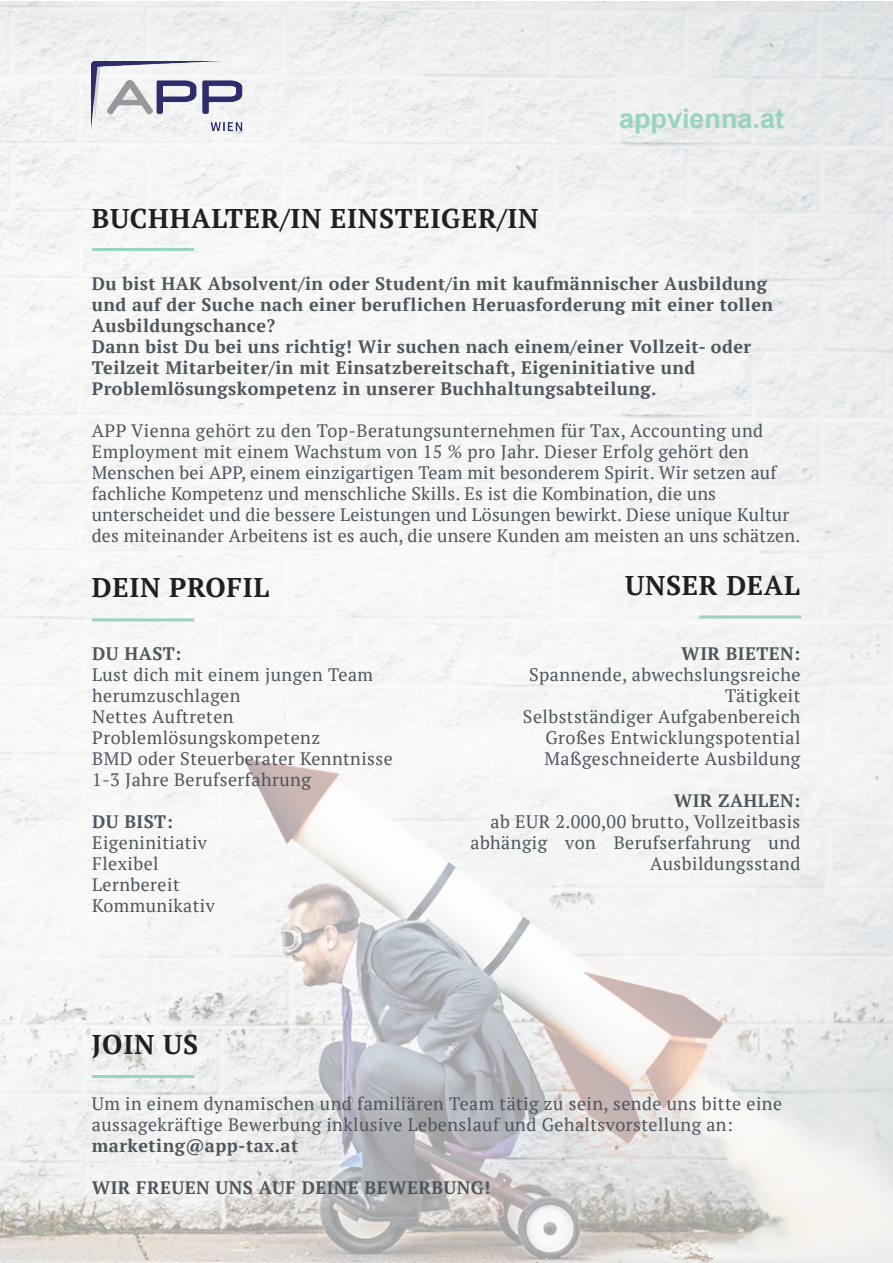
<style>
.page{position:relative;width:893px;height:1263px;background:#fff}
.page>*{position:absolute;margin:0;border:0;box-sizing:border-box;transform-origin:0 0}
.t1{font:700 27px "PT Serif";letter-spacing:.025em;color:#231f20}
.t2{font:700 27px "Arial";color:#99d4be}
.t3{font:18px/21px "PT Serif";letter-spacing:.025em;color:#4e555c}
.t4{font:700 18px/21px "PT Serif";letter-spacing:.025em;color:#4e555c}
</style>
<div class="page">
<img style="left:0;top:1px;width:893px;height:1262px">
<hr style="left:92px;top:248px;width:102px;height:3px;background:#99d4be">
<hr style="left:92px;top:1075px;width:102px;height:3px;background:#99d4be">
<img style="left:92px;top:62px;width:152px;height:72px">
<hr style="left:92px;top:618px;width:102px;height:3px;background:#99d4be">
<hr style="left:699px;top:615px;width:102px;height:3px;background:#99d4be">
<h1 class="t1" style="left:92px;top:201px;width:448px">BUCHHALTER/IN EINSTEIGER/IN</h1>
<h1 class="t2" style="left:619px;top:101px;width:167px">appvienna.at</h1>
<p class="t4" style="left:92px;top:273px;width:683px">Du bist HAK Absolvent/in oder Student/in mit kaufmännischer Ausbildung und auf der Suche nach einer beruflichen Heruasforderung mit einer tollen Ausbildungschance?<br>Dann bist Du bei uns richtig! Wir suchen nach einem/einer Vollzeit- oder Teilzeit Mitarbeiter/in mit Einsatzbereitschaft, Eigeninitiative und Problemlösungskompetenz in unserer Buchhaltungsabteilung.</p>
<p class="t3" style="left:92px;top:420px;width:710px">APP Vienna gehört zu den Top-Beratungsunternehmen für Tax, Accounting und Employment mit einem Wachstum von 15 % pro Jahr. Dieser Erfolg gehört den Menschen bei APP, einem einzigartigen Team mit besonderem Spirit. Wir setzen auf fachliche Kompetenz und menschliche Skills. Es ist die Kombination, die uns unterscheidet und die bessere Leistungen und Lösungen bewirkt. Diese unique Kultur des miteinander Arbeitens ist es auch, die unsere Kunden am meisten an uns schätzen.</p>
<h1 class="t1" style="left:92px;top:570px;width:179px">DEIN PROFIL</h1>
<p class="t4" style="left:92px;top:643px;width:91px">DU HAST:</p>
<p class="t3" style="left:92px;top:664px;width:302px">Lust dich mit einem jungen Team herumzuschlagen<br>Nettes Auftreten<br>Problemlösungskompetenz<br>BMD oder Steuerberater Kenntnisse<br>1-3 Jahre Berufserfahrung</p>
<p class="t4" style="left:92px;top:811px;width:82px">DU BIST:</p>
<p class="t3" style="left:92px;top:832px;width:124px">Eigeninitiativ<br>Flexibel<br>Lernbereit<br>Kommunikativ</p>
<h1 class="t1" style="left:625px;top:568px;width:176px">UNSER DEAL</h1>
<p class="t4" style="left:681px;top:643px;width:121px">WIR BIETEN:</p>
<p class="t3" style="left:523px;top:664px;width:279px;text-align:right">Spannende, abwechslungsreiche<br>Tätigkeit<br>Selbstständiger Aufgabenbereich<br>Großes Entwicklungspotential<br>Maßgeschneiderte Ausbildung</p>
<p class="t4" style="left:674px;top:790px;width:128px">WIR ZAHLEN:</p>
<p class="t3" style="left:470px;top:811px;width:331px;text-align:right">ab EUR 2.000,00 brutto, Vollzeitbasis abhängig von Berufserfahrung und<br>Ausbildungsstand</p>
<h1 class="t1" style="left:92px;top:1027px;width:108px">JOIN US</h1>
<p class="t3" style="left:92px;top:1093px;width:692px">Um in einem dynamischen und familiären Team tätig zu sein, sende uns bitte eine aussagekräftige Bewerbung inklusive Lebenslauf und Gehaltsvorstellung an:</p>
<p class="t4" style="left:92px;top:1135px;width:208px">marketing@app-tax.at</p>
<p class="t4" style="left:92px;top:1177px;width:400px">WIR FREUEN UNS AUF DEINE BEWERBUNG!</p>
</div>
